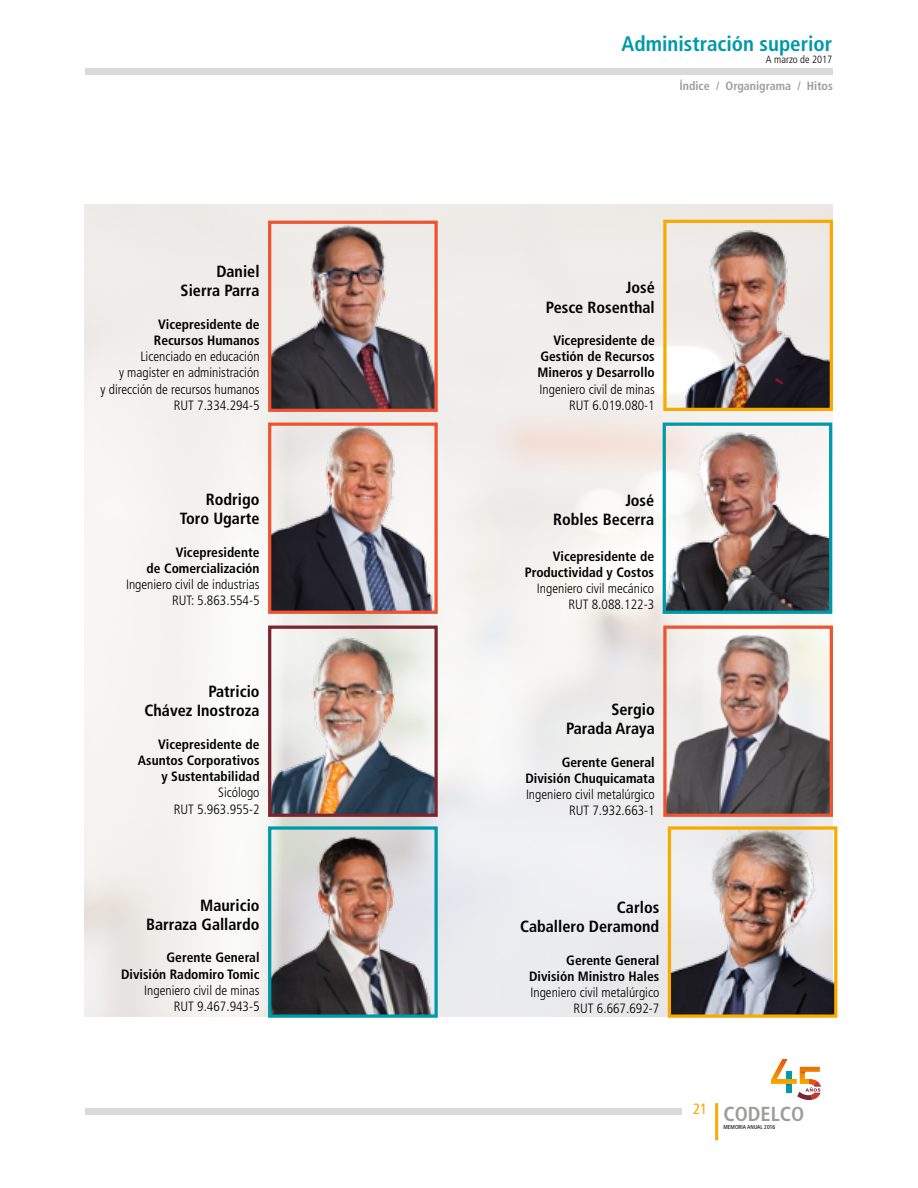
<style>
.page{position:relative;width:918px;height:1188px;background:#fff}
.page>*{position:absolute;margin:0;border:0;box-sizing:border-box;transform-origin:0 0}
.t1{font:700 condensed 21px "Frutiger LT Std";color:#0099a8}
.t2{font:700 condensed 20.25px "Frutiger LT Std";color:#9d9d9c}
.t3{font:700 condensed 16.2px/19.5px "Frutiger LT Std";color:#000;text-align:right}
.t4{font:condensed 15px "Frutiger LT Std";color:#f8aa00}
.t5{font:300 condensed 13.5px/16.2px "Frutiger LT Std";color:#000;text-align:right}
.t6{font:700 condensed 13.5px/16.2px "Frutiger LT Std";color:#000;text-align:right}
.t7{font:700 condensed 12px "Frutiger LT Std";color:#9d9d9c}
.t8{font:300 condensed 10.5px "Frutiger LT Std";color:#000}
.t9{font:condensed 5.7px "Frutiger LT Std";color:#000}
</style>
<div class="page">
<hr style="left:715px;top:1103px;width:3px;height:37px;background:#f8aa00">
<svg style="left:771px;top:1059px;width:50px;height:41px"></svg>
<div style="left:85px;top:1109px;width:597px;height:6px;background:#dadada"></div>
<div style="left:85px;top:68px;width:748px;height:6px;background:#dadada"></div>
<img style="left:272px;top:427px;width:162px;height:183px">
<div style="left:268px;top:423px;width:170px;height:191px;border:3px solid #ed5432"></div>
<img style="left:667px;top:630px;width:162px;height:183px">
<div style="left:663px;top:626px;width:170px;height:191px;border:3px solid #ed5432"></div>
<img style="left:272px;top:225px;width:162px;height:183px">
<div style="left:268px;top:221px;width:170px;height:191px;border:3px solid #ed5432"></div>
<img style="left:272px;top:830px;width:162px;height:184px">
<div style="left:268px;top:826px;width:170px;height:192px;border:3px solid #0099a8"></div>
<img style="left:667px;top:427px;width:161px;height:183px">
<div style="left:663px;top:423px;width:169px;height:191px;border:3px solid #0099a8"></div>
<img style="left:672px;top:830px;width:161px;height:184px">
<div style="left:668px;top:826px;width:169px;height:192px;border:3px solid #f8aa00"></div>
<img style="left:667px;top:224px;width:162px;height:183px">
<div style="left:663px;top:220px;width:170px;height:191px;border:3px solid #f8aa00"></div>
<img style="left:272px;top:631px;width:162px;height:182px">
<div style="left:268px;top:626px;width:170px;height:191px;border:3px solid #7d2431"></div>
<p class="t3" style="left:181px;top:262px;width:80px">Daniel<br>Sierra Parra</p>
<p class="t6" style="left:154px;top:316px;width:107px;text-align:center">Vicepresidente de<br>Recursos Humanos</p>
<p class="t5" style="left:101px;top:349px;width:161px">Licenciado en educación<br>y magister en administración<br>y dirección de recursos humanos<br>RUT 7.334.294-5</p>
<p class="t3" style="left:180px;top:490px;width:81px">Rodrigo<br>Toro Ugarte</p>
<p class="t6" style="left:147px;top:544px;width:114px">Vicepresidente<br>de Comercialización</p>
<p class="t5" style="left:126px;top:577px;width:135px">Ingeniero civil de industrias<br>RUT: 5.863.554-5</p>
<p class="t3" style="left:145px;top:682px;width:117px">Patricio<br>Chávez Inostroza</p>
<p class="t6" style="left:138px;top:736px;width:123px">Vicepresidente de<br>Asuntos Corporativos y Sustentabilidad</p>
<p class="t5" style="left:174px;top:785px;width:87px">Sicólogo<br>RUT 5.963.955-2</p>
<p class="t3" style="left:146px;top:895px;width:115px">Mauricio<br>Barraza Gallardo</p>
<p class="t6" style="left:121px;top:950px;width:140px">Gerente General<br>División Radomiro Tomic</p>
<p class="t5" style="left:144px;top:982px;width:117px">Ingeniero civil de minas<br>RUT 9.467.943-5</p>
<h1 class="t1" style="left:622px;top:31px;width:212px">Administración superior</h1>
<p class="t8" style="left:766px;top:54px;width:68px">A marzo de 2017</p>
<p class="t7" style="left:680px;top:79px;width:155px">Índice / Organigrama / Hitos</p>
<p class="t3" style="left:546px;top:278px;width:110px">José<br>Pesce Rosenthal</p>
<p class="t6" style="left:538px;top:332px;width:119px;text-align:justify;text-indent:16px">Vicepresidente de Gestión de Recursos Mineros y Desarrollo</p>
<p class="t5" style="left:540px;top:381px;width:117px">Ingeniero civil de minas<br>RUT 6.019.080-1</p>
<p class="t3" style="left:553px;top:490px;width:102px">José<br>Robles Becerra</p>
<p class="t6" style="left:525px;top:548px;width:131px">Vicepresidente de<br>Productividad y Costos</p>
<p class="t5" style="left:537px;top:581px;width:119px">Ingeniero civil mecánico<br>RUT 8.088.122-3</p>
<p class="t3" style="left:566px;top:699px;width:90px">Sergio<br>Parada Araya</p>
<p class="t6" style="left:525px;top:754px;width:131px">Gerente General<br>División Chuquicamata</p>
<p class="t5" style="left:526px;top:786px;width:130px">Ingeniero civil metalúrgico<br>RUT 7.932.663-1</p>
<p class="t3" style="left:520px;top:897px;width:141px">Carlos<br>Caballero Deramond</p>
<p class="t6" style="left:529px;top:952px;width:132px">Gerente General<br>División Ministro Hales</p>
<p class="t5" style="left:530px;top:984px;width:130px">Ingeniero civil metalúrgico<br>RUT 6.667.692-7</p>
<p class="t4" style="left:693px;top:1100px;width:16px">21</p>
<h2 class="t2" style="left:723px;top:1102px;width:82px">CODELCO</h2>
<p class="t9" style="left:723px;top:1124px;width:53px">MEMORIA ANUAL 2016</p>
</div>
